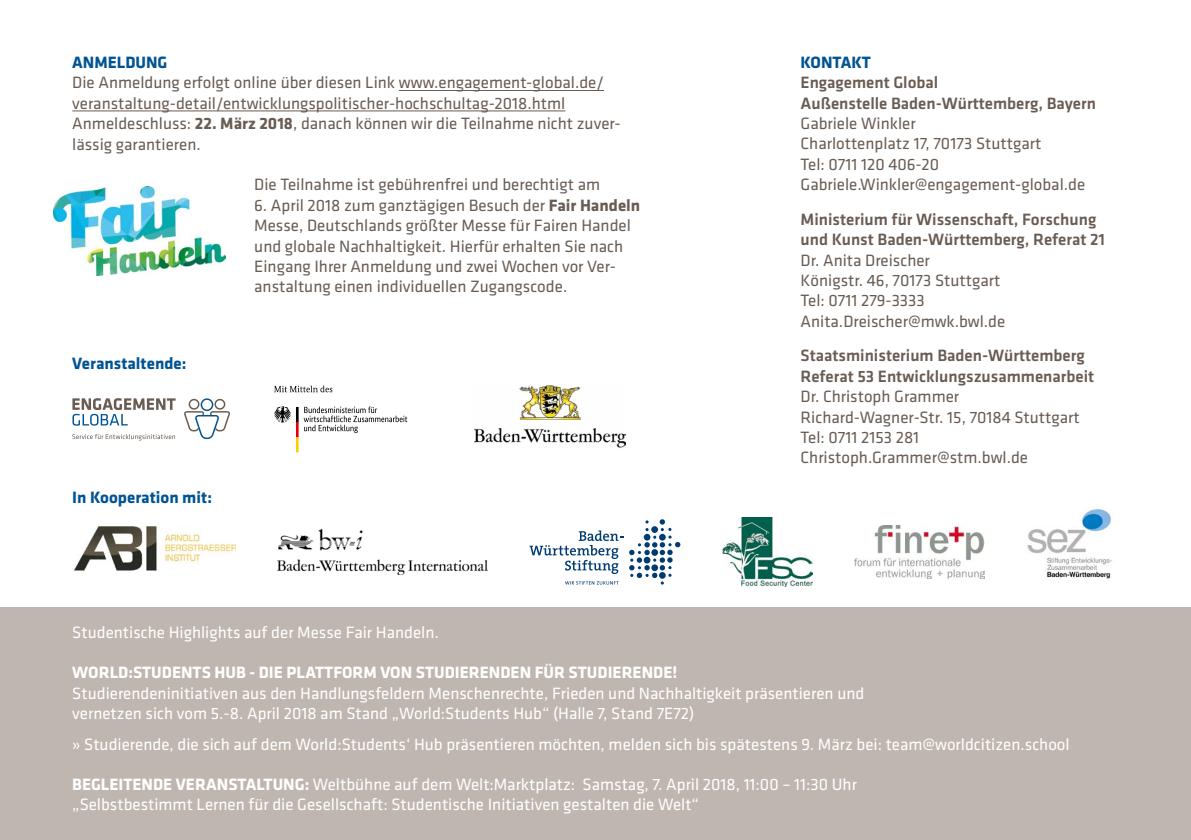
<style>
.page{position:relative;width:1191px;height:840px;background:#fff}
.page>*{position:absolute;margin:0;border:0;box-sizing:border-box;transform-origin:0 0}
.t1{font:17px/20.4px "Klavika";color:#695c53}
.t2{font:17px/20.4px "Klavika";color:#fff}
.t3{font:500 17px/20.4px "Klavika";color:#695c53}
.t4{font:700 17px "Klavika";color:#fff}
.t5{font:700 17px "Klavika";color:#005493}
.s1{font-weight:700}
</style>
<div class="page">
<div style="left:0;top:606px;width:1191px;height:233px;background:#bfb6af"></div>
<img style="left:854px;top:525px;width:130px;height:53px">
<img style="left:277px;top:529px;width:210px;height:45px">
<img style="left:722px;top:517px;width:90px;height:69px">
<img style="left:1027px;top:509px;width:85px;height:70px">
<svg style="left:529px;top:530px;width:94px;height:43px"></svg>
<svg style="left:629px;top:519px;width:51px;height:65px"></svg>
<svg style="left:565px;top:581px;width:53px;height:3px"></svg>
<img style="left:74px;top:526px;width:161px;height:44px">
<hr style="left:399px;top:90px;width:205px;height:1px;background:#695c53">
<hr style="left:72px;top:110px;width:493px;height:1px;background:#695c53">
<svg style="left:184px;top:398px;width:46px;height:41px"></svg>
<svg style="left:72px;top:398px;width:104px;height:27px"></svg>
<svg style="left:72px;top:434px;width:103px;height:6px"></svg>
<svg style="left:274px;top:385px;width:58px;height:7px"></svg>
<svg style="left:304px;top:406px;width:103px;height:27px"></svg>
<svg style="left:274px;top:406px;width:24px;height:46px"></svg>
<img style="left:475px;top:385px;width:150px;height:63px">
<img style="left:53px;top:186px;width:173px;height:89px">
<p class="t5" style="left:72px;top:53px;width:97px">ANMELDUNG</p>
<p class="t1" style="left:72px;top:73px;width:550px">Die Anmeldung erfolgt online über diesen Link www.engagement-global.de/ veranstaltung-detail/entwicklungspolitischer-hochschultag-2018.html Anmeldeschluss: <span class="s1">22. März 2018</span>, danach können wir die Teilnahme nicht zuver&shy;lässig garantieren.</p>
<p class="t1" style="left:254px;top:175px;width:347px">Die Teilnahme ist gebührenfrei und berechtigt am</p>
<p class="t1" style="left:254px;top:195px;width:387px">6. April 2018 zum ganztägigen Besuch der <span class="s1">Fair Handeln </span>Messe, Deutschlands größter Messe für Fairen Handel und globale Nachhaltigkeit. Hierfür erhalten Sie nach Eingang Ihrer Anmeldung und zwei Wochen vor Ver&shy;anstaltung einen individuellen Zugangscode.</p>
<p class="t5" style="left:72px;top:354px;width:116px">Veranstaltende:</p>
<p class="t5" style="left:72px;top:487px;width:141px">In Kooperation mit:</p>
<p class="t5" style="left:800px;top:53px;width:72px">KONTAKT</p>
<p class="t3" style="left:800px;top:73px;width:297px">Engagement Global<br>Außenstelle Baden-Württemberg, Bayern</p>
<p class="t1" style="left:800px;top:113px;width:286px">Gabriele Winkler<br>Charlottenplatz 17, 70173 Stuttgart<br>Tel: 0711 120 406-20<br>Gabriele.Winkler@engagement-global.de</p>
<p class="t3" style="left:800px;top:209px;width:306px">Ministerium für Wissenschaft, Forschung und Kunst Baden-Württemberg, Referat 21</p>
<p class="t1" style="left:800px;top:250px;width:206px">Dr. Anita Dreischer<br>Königstr. 46, 70173 Stuttgart<br>Tel: 0711 279-3333<br>Anita.Dreischer@mwk.bwl.de</p>
<p class="t3" style="left:800px;top:345px;width:295px">Staatsministerium Baden-Württemberg<br>Referat 53 Entwicklungszusammenarbeit</p>
<p class="t1" style="left:800px;top:386px;width:281px">Dr. Christoph Grammer<br>Richard-Wagner-Str. 15, 70184 Stuttgart<br>Tel: 0711 2153 281<br>Christoph.Grammer@stm.bwl.de</p>
<p class="t2" style="left:72px;top:622px;width:368px">Studentische Highlights auf der Messe Fair Handeln.</p>
<p class="t4" style="left:72px;top:663px;width:606px">WORLD:STUDENTS HUB - DIE PLATTFORM VON STUDIERENDEN FÜR STUDIERENDE!</p>
<p class="t2" style="left:72px;top:682px;width:793px">Studierendeninitiativen aus den Handlungsfeldern Menschenrechte, Frieden und Nachhaltigkeit präsentieren und vernetzen sich vom 5.-8. April 2018 am Stand „World:Students Hub“ (Halle 7, Stand 7E72)</p>
<p class="t2" style="left:72px;top:733px;width:999px">» Studierende, die sich auf dem World:Students‘ Hub präsentieren möchten, melden sich bis spätestens 9. März bei: team@worldcitizen.school</p>
<p class="t2" style="left:72px;top:774px;width:786px"><span class="s1">BEGLEITENDE VERANSTALTUNG:</span> Weltbühne auf dem Welt:Marktplatz: Samstag, 7. April 2018, 11:00 – 11:30 Uhr „Selbstbestimmt Lernen für die Gesellschaft: Studentische Initiativen gestalten die Welt“</p>
</div>
